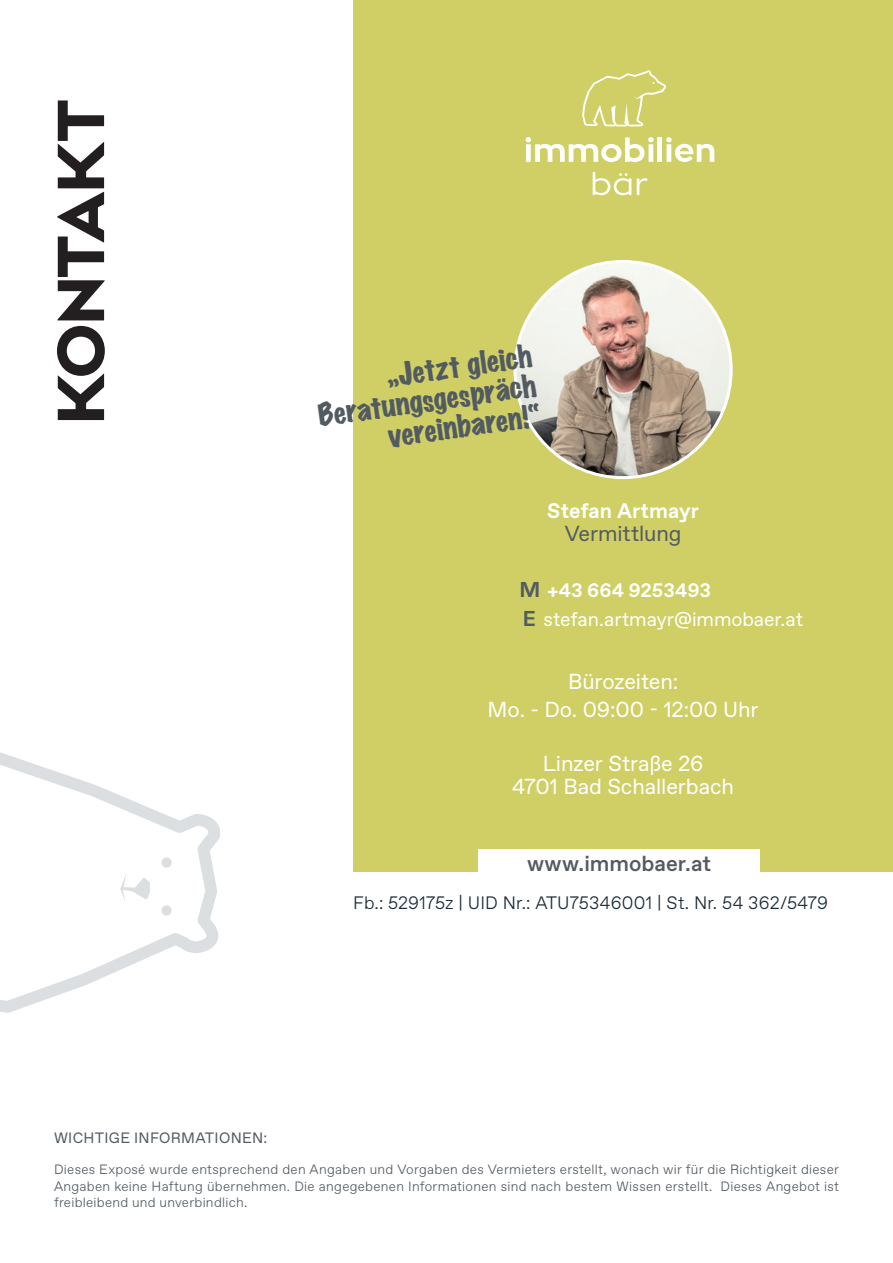
<style>
.page{position:relative;width:893px;height:1263px;background:#fff}
.page>*{position:absolute;margin:0;border:0;box-sizing:border-box;transform-origin:0 0}
.t1{font:700 63px "Bonn BF";letter-spacing:-.005em;color:#231f20}
.t2{font:expanded 27.75px/30px "Marker Felt";color:#535b62;text-align:right}
.t3{font:21.75px/27.3px "Favorit Pro";letter-spacing:-.005em;color:#fff;text-align:center}
.t4{font:500 21.75px "Favorit Pro";color:#535b62}
.t5{font:21.75px "Favorit Pro";letter-spacing:-.005em;color:#535b62}
.t6{font:700 21px "Favorit Pro";color:#fff}
.t7{font:19.5px/28px "Favorit Pro";letter-spacing:-.005em;color:#fff}
.t8{font:300 18px "Favorit Pro";letter-spacing:.005em;color:#192a38}
.t9{font:15px "Favorit Pro";letter-spacing:.02em;color:#535b62}
.t10{font:300 13.5px/16.5px "Favorit Pro";letter-spacing:.02em;color:#535b62;text-align:justify}
.s1{font-family:"Eurostile";font-weight:700;font-size:22.5px;color:#535b62}
.s2{font-weight:700}
</style>
<div class="page">
<div style="left:353px;top:0;width:540px;height:872px;background:#cfcf65"></div>
<div style="left:478px;top:849px;width:282px;height:35px;background:#fff"></div>
<img style="left:515px;top:261px;width:216px;height:217px;border-radius:108px">
<svg style="left:582px;top:70px;width:84px;height:56px"></svg>
<svg style="left:593px;top:172px;width:38px;height:23px"></svg>
<svg style="left:637px;top:178px;width:10px;height:17px"></svg>
<div style="left:657px;top:137px;width:5px;height:25px;background:#fff"></div>
<svg style="left:666px;top:137px;width:48px;height:25px"></svg>
<svg style="left:525px;top:137px;width:129px;height:25px"></svg>
<svg style="left:0;top:752px;width:220px;height:261px"></svg>
<h1 class="t1" style="left:39px;top:424px;width:325px;rotate:-90deg">KONTAKT</h1>
<h2 class="t2" style="left:312px;top:371px;width:221px;rotate:-8deg">„Jetzt gleich<br>Beratungsgespräch vereinbaren!“</h2>
<h3 class="t6" style="left:547px;top:497px;width:153px">Stefan Artmayr</h3>
<h3 class="t5" style="left:565px;top:519px;width:118px">Vermittlung</h3>
<h3 class="t7" style="left:520px;top:576px;width:285px"><span class="s1">M</span> <span class="s2">+43 664 9253493<br></span><span class="s1">E</span> stefan.artmayr@immobaer.at</h3>
<h3 class="t3" style="left:488px;top:668px;width:272px">Bürozeiten:<br>Mo. - Do. 09:00 - 12:00 Uhr</h3>
<h3 class="t3" style="left:512px;top:752px;width:223px;line-height:22.5px">Linzer Straße 26<br>4701 Bad Schallerbach</h3>
<h3 class="t4" style="left:527px;top:849px;width:185px">www.immobaer.at</h3>
<h3 class="t8" style="left:353px;top:891px;width:476px">Fb.: 529175z | UID Nr.: ATU75346001 | St. Nr. 54 362/5479</h3>
<p class="t9" style="left:54px;top:1128px;width:215px">WICHTIGE INFORMATIONEN:</p>
<p class="t10" style="left:54px;top:1161px;width:786px">Dieses Exposé wurde entsprechend den Angaben und Vorgaben des Vermieters erstellt, wonach wir für die Richtigkeit dieser Angaben keine Haftung übernehmen. Die angegebenen Informationen sind nach bestem Wissen erstellt. Dieses Angebot ist freibleibend und unverbindlich.</p>
</div>
